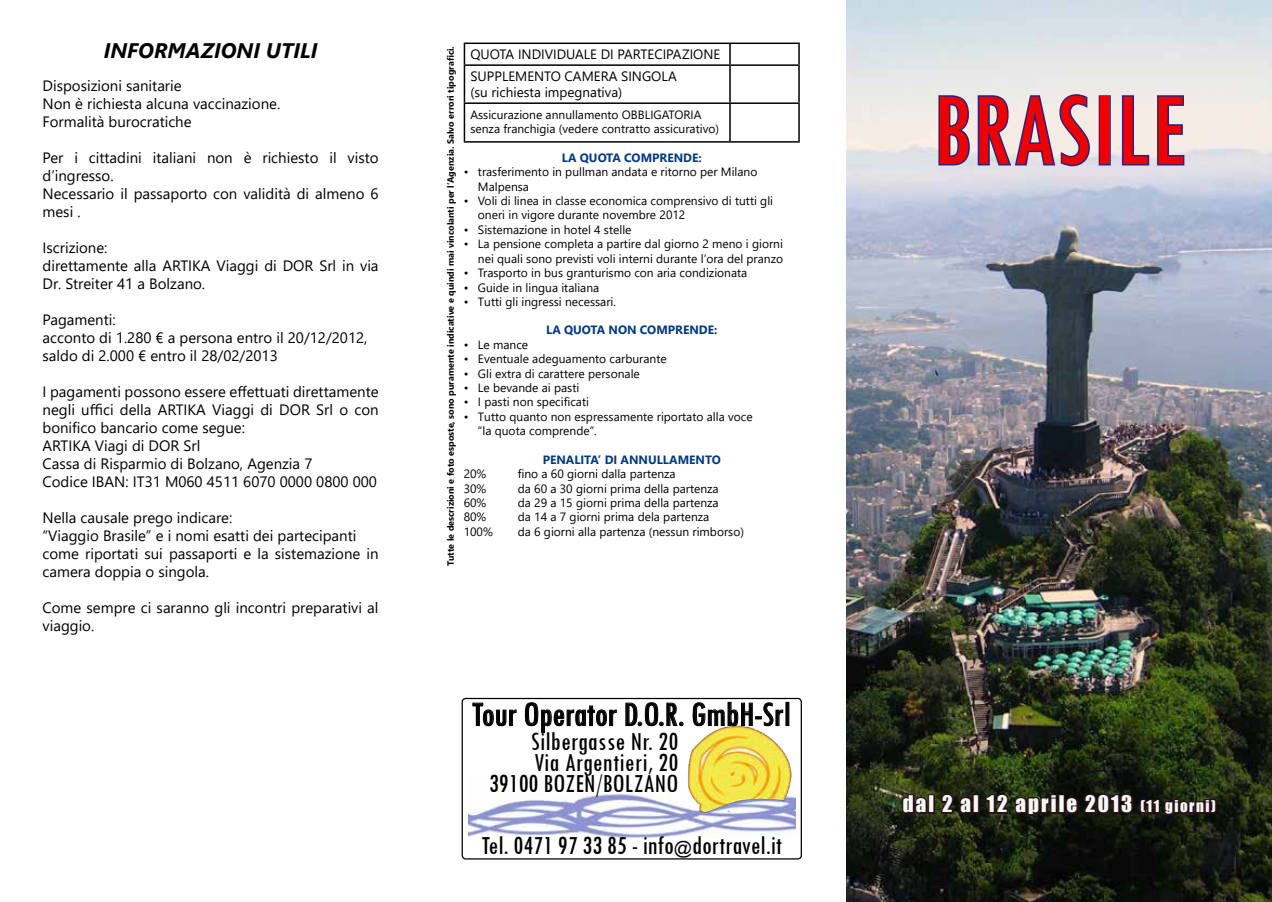
<style>
.page{position:relative;width:1272px;height:902px;background:#fff}
.page>*{position:absolute;margin:0;border:0;box-sizing:border-box;transform-origin:0 0}
.t1{font:500 condensed 108px "Tw Cen";color:#ed0000}
.t2{font:condensed 36px "Tw Cen";letter-spacing:-.01em;color:#000}
.t3{font:condensed 27px/21px "Tw Cen";color:#000;text-align:right}
.t4{font:21px "Impact";letter-spacing:.1em;color:#f7f7f4}
.t5{font:italic 700 21px "Segoe UI";color:#000}
.t6{font:15px/18px "Segoe UI";color:#000}
.t7{font:13.5px/21.9px "Segoe UI";color:#000}
.t8{font:12px/14.4px "Segoe UI";color:#000}
.t9{font:700 12px "Segoe UI";color:#003882}
.t10{font:700 9px "Segoe UI";color:#000}
.s1{font-size:18px}
.s2{font-size:15px}
</style>
<div class="page">
<img style="left:846px;top:0;width:425px;height:901px">
<hr style="left:463px;top:43px;width:267px;height:1px;background:#000">
<hr style="left:463px;top:44px;width:2px;height:20px;background:#000">
<hr style="left:730px;top:43px;width:69px;height:1px;background:#000">
<svg style="left:729px;top:44px;width:1px;height:20px"></svg>
<svg style="left:798px;top:44px;width:1px;height:20px"></svg>
<hr style="left:463px;top:64px;width:267px;height:2px;background:#000">
<hr style="left:463px;top:66px;width:2px;height:36px;background:#000">
<hr style="left:730px;top:64px;width:69px;height:2px;background:#000">
<hr style="left:729px;top:66px;width:1px;height:36px;background:#000">
<hr style="left:798px;top:66px;width:1px;height:36px;background:#000">
<hr style="left:463px;top:102px;width:267px;height:2px;background:#000">
<hr style="left:463px;top:104px;width:2px;height:37px;background:#000">
<hr style="left:730px;top:102px;width:69px;height:2px;background:#000">
<hr style="left:729px;top:104px;width:1px;height:37px;background:#000">
<hr style="left:798px;top:104px;width:1px;height:37px;background:#000">
<hr style="left:463px;top:141px;width:267px;height:2px;background:#000">
<hr style="left:730px;top:141px;width:69px;height:2px;background:#000">
<svg style="left:936px;top:93px;width:155px;height:75px;background:#b9b0c5"></svg>
<div style="left:1098px;top:95px;width:12px;height:70px;border:3px solid #322178"></div>
<svg style="left:1120px;top:94px;width:65px;height:73px;background:#beb4c7"></svg>
<svg style="left:899px;top:792px;width:29px;height:24px"></svg>
<div style="left:927px;top:794px;width:8px;height:19px;border:3px solid #26111a"></div>
<svg style="left:939px;top:791px;width:34px;height:25px"></svg>
<div style="left:972px;top:794px;width:7px;height:19px;border:3px solid #26111a"></div>
<svg style="left:984px;top:791px;width:73px;height:26px;background:#232015"></svg>
<div style="left:1050px;top:797px;width:7px;height:16px;border:3px solid #26111a"></div>
<div style="left:1057px;top:794px;width:8px;height:19px;border:3px solid #26111a"></div>
<svg style="left:1063px;top:784px;width:155px;height:36px;background:#1b1911"></svg>
<div style="left:461px;top:697px;width:340px;height:162px;border:1px solid #000;border-radius:4px"></div>
<img style="left:468px;top:792px;width:327px;height:45px">
<img style="left:684px;top:719px;width:111px;height:101px">
<svg style="left:472px;top:702px;width:45px;height:24px"></svg>
<svg style="left:524px;top:702px;width:93px;height:31px"></svg>
<svg style="left:625px;top:702px;width:59px;height:24px"></svg>
<svg style="left:692px;top:701px;width:91px;height:25px"></svg>
<h3 class="t5" style="left:104px;top:33px;width:215px">INFORMAZIONI UTILI</h3>
<p class="t6" style="left:43px;top:75px;width:239px">Disposizioni sanitarie<br>Non è richiesta alcuna vaccinazione.<br>Formalità burocratiche</p>
<p class="t6" style="left:43px;top:147px;width:337px">Per i cittadini italiani non è richiesto il visto d’ingresso.<br>Necessario il passaporto con validità di almeno 6 mesi .</p>
<p class="t6" style="left:43px;top:237px;width:337px">Iscrizione:<br>direttamente alla ARTIKA Viaggi di DOR Srl in via<br>Dr. Streiter 41 a Bolzano.</p>
<p class="t6" style="left:43px;top:309px;width:326px">Pagamenti:<br>acconto di 1.280 € a persona entro il 20/12/2012, saldo di 2.000 € entro il 28/02/2013</p>
<p class="t6" style="left:43px;top:381px;width:337px">I pagamenti possono essere effettuati direttamente negli uffici della ARTIKA Viaggi di DOR Srl o con bonifico bancario come segue:<br>ARTIKA Viagi di DOR Srl<br>Cassa di Risparmio di Bolzano, Agenzia 7<br>Codice IBAN: IT31 M060 4511 6070 0000 0800 000</p>
<p class="t6" style="left:43px;top:507px;width:337px">Nella causale prego indicare:<br>“Viaggio Brasile” e i nomi esatti dei partecipanti come riportati sui passaporti e la sistemazione in camera doppia o singola.</p>
<p class="t6" style="left:43px;top:597px;width:337px">Come sempre ci saranno gli incontri preparativi al viaggio.</p>
<p class="t10" style="left:442px;top:565px;width:521px;rotate:-90deg">Tutte le descrizioni e foto esposte, sono puramente indicative e quindi mai vincolanti per l’Agenzia. Salvo errori tipografici.</p>
<p class="t7" style="left:470px;top:42px;width:251px">QUOTA INDIVIDUALE DI PARTECIPAZIONE<br>SUPPLEMENTO CAMERA SINGOLA</p>
<p class="t7" style="left:470px;top:80px;width:153px">(su richiesta impegnativa)</p>
<p class="t8" style="left:470px;top:106px;width:250px">Assicurazione annullamento OBBLIGATORIA senza franchigia (vedere contratto assicurativo)</p>
<p class="t9" style="left:561px;top:146px;width:141px">LA QUOTA COMPRENDE:</p>
<p class="t8" style="left:478px;top:164px;width:281px;text-indent:-14px">• trasferimento in pullman andata e ritorno per Milano<br>Malpensa</p>
<p class="t8" style="left:478px;top:192px;width:297px;text-indent:-14px">• Voli di linea in classe economica comprensivo di tutti gli oneri in vigore durante novembre 2012</p>
<p class="t8" style="left:463px;top:221px;width:169px">• Sistemazione in hotel 4 stelle</p>
<p class="t8" style="left:463px;top:236px;width:321px;text-align:right">• La pensione completa a partire dal giorno 2 meno i giorni nei quali sono previsti voli interni durante l’ora del pranzo</p>
<p class="t8" style="left:463px;top:264px;width:285px">• Trasporto in bus granturismo con aria condizionata</p>
<p class="t8" style="left:463px;top:279px;width:137px">• Guide in lingua italiana</p>
<p class="t8" style="left:463px;top:293px;width:154px">• Tutti gli ingressi necessari.</p>
<p class="t9" style="left:546px;top:319px;width:173px">LA QUOTA NON COMPRENDE:</p>
<p class="t8" style="left:463px;top:336px;width:66px">• Le mance</p>
<p class="t8" style="left:463px;top:350px;width:204px">• Eventuale adeguamento carburante</p>
<p class="t8" style="left:463px;top:365px;width:178px">• Gli extra di carattere personale</p>
<p class="t8" style="left:463px;top:379px;width:117px">• Le bevande ai pasti</p>
<p class="t8" style="left:463px;top:394px;width:127px">• I pasti non specificati</p>
<p class="t8" style="left:478px;top:408px;width:276px;text-indent:-14px">• Tutto quanto non espressamente riportato alla voce “la quota comprende”.</p>
<p class="t9" style="left:542px;top:448px;width:179px">PENALITA’ DI ANNULLAMENTO</p>
<p class="t8" style="left:463px;top:465px;width:24px">20%</p>
<p class="t8" style="left:517px;top:465px;width:159px">fino a 60 giorni dalla partenza</p>
<p class="t8" style="left:463px;top:480px;width:24px">30%</p>
<p class="t8" style="left:517px;top:480px;width:202px">da 60 a 30 giorni prima della partenza</p>
<p class="t8" style="left:463px;top:494px;width:24px">60%</p>
<p class="t8" style="left:517px;top:494px;width:202px">da 29 a 15 giorni prima della partenza</p>
<p class="t8" style="left:463px;top:509px;width:24px">80%</p>
<p class="t8" style="left:517px;top:509px;width:193px">da 14 a 7 giorni prima dela partenza</p>
<p class="t8" style="left:463px;top:523px;width:31px">100%</p>
<p class="t8" style="left:517px;top:523px;width:228px">da 6 giorni alla partenza (nessun rimborso)</p>
<h2 class="t2" style="left:472px;top:692px;width:320px">Tour Operator D.O.R. GmbH-Srl</h2>
<h3 class="t3" style="left:489px;top:730px;width:191px">Silbergasse Nr. 20<br>Via Argentieri, 20<br>39100 BOZEN/BOLZANO</h3>
<h3 class="t3" style="left:481px;top:834px;width:302px">Tel. 0471 97 33 85 - info<span class="s1">@</span>dortravel.it</h3>
<h1 class="t1" style="left:932px;top:65px;width:255px">BRASILE</h1>
<h3 class="t4" style="left:902px;top:787px;width:314px">dal 2 al 12 aprile 2013 <span class="s2">(11 giorni)</span></h3>
</div>
